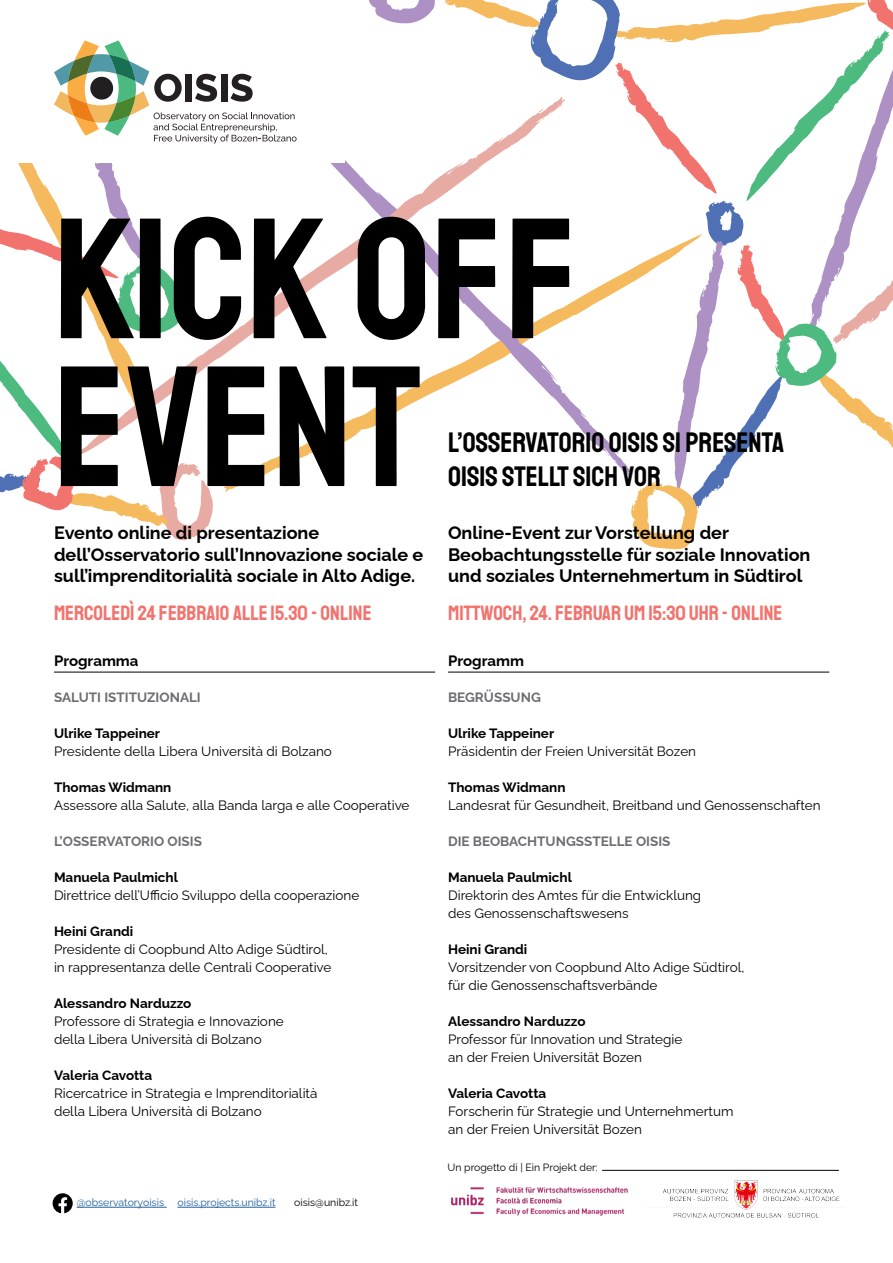
<style>
.page{position:relative;width:893px;height:1263px;background:#fff}
.page>*{position:absolute;margin:0;border:0;box-sizing:border-box;transform-origin:0 0}
.t1{font:171.75px "Staatliches";color:#000}
.t2{font:28.5px "Staatliches";color:#000}
.t3{font:21px "Staatliches";color:#f2736e}
.t4{font:700 18px/21.6px "Raleway";color:#000}
.t5{font:700 15px "Raleway";color:#000}
.t6{font:13.5px/18px "Raleway";color:#000}
.t7{font:700 13.5px "Raleway";color:#000}
.t8{font:700 13.5px "Raleway";color:#6d6e71}
.t9{font:10.5px "Raleway";color:#000}
.t10{font:10.5px "Raleway";color:#215e9e}
</style>
<div class="page">
<svg style="left:297px;top:160px;width:71px;height:298px"></svg>
<svg style="left:368px;top:0;width:525px;height:549px"></svg>
<div style="left:0;top:0;width:344px;height:162px;background:#fff"></div>
<svg style="left:0;top:40px;width:297px;height:500px"></svg>
<hr style="left:77px;top:1207px;width:90px;height:1px;background:#215e9e">
<hr style="left:177px;top:1207px;width:98px;height:1px;background:#215e9e">
<svg style="left:53px;top:1193px;width:20px;height:20px"></svg>
<hr style="left:448px;top:672px;width:381px;height:1px;background:#000">
<hr style="left:54px;top:672px;width:381px;height:1px;background:#000">
<hr style="left:602px;top:1170px;width:237px;height:1px;background:#000">
<img style="left:663px;top:1180px;width:177px;height:38px">
<img style="left:451px;top:1187px;width:177px;height:29px">
<p class="t1" style="left:54px;top:165px;width:525px">KICK OFF</p>
<p class="t1" style="left:54px;top:313px;width:369px">EVENT</p>
<p class="t2" style="left:448px;top:423px;width:338px">L’OSSERVATORIO OISIS SI PRESENTA</p>
<p class="t2" style="left:448px;top:457px;width:214px">OISIS STELLT SICH VOR</p>
<p class="t4" style="left:54px;top:520px;width:371px">Evento online di presentazione dell’Osservatorio sull’Innovazione sociale e sull’imprenditorialità sociale in Alto Adige.</p>
<p class="t4" style="left:448px;top:520px;width:364px">Online-Event zur Vorstellung der<br>Beobachtungsstelle für soziale Innovation</p>
<p class="t4" style="left:448px;top:563px;width:356px">und soziales Unternehmertum in Südtirol</p>
<p class="t3" style="left:54px;top:599px;width:319px">MERCOLEDÌ 24 FEBBRAIO ALLE 15.30 - ONLINE</p>
<p class="t3" style="left:448px;top:599px;width:336px">MITTWOCH, 24. FEBRUAR UM 15:30 UHR - ONLINE</p>
<p class="t5" style="left:54px;top:649px;width:86px">Programma</p>
<p class="t8" style="left:54px;top:686px;width:148px">SALUTI ISTITUZIONALI</p>
<p class="t7" style="left:54px;top:722px;width:108px">Ulrike Tappeiner</p>
<p class="t6" style="left:54px;top:741px;width:279px">Presidente della Libera Università di Bolzano</p>
<p class="t7" style="left:54px;top:776px;width:119px">Thomas Widmann</p>
<p class="t6" style="left:54px;top:795px;width:357px">Assessore alla Salute, alla Banda larga e alle Cooperative</p>
<p class="t8" style="left:54px;top:830px;width:149px">L’OSSERVATORIO OISIS</p>
<p class="t7" style="left:54px;top:866px;width:125px">Manuela Paulmichl</p>
<p class="t6" style="left:54px;top:885px;width:307px">Direttrice dell’Ufficio Sviluppo della cooperazione</p>
<p class="t7" style="left:54px;top:920px;width:81px">Heini Grandi</p>
<p class="t6" style="left:54px;top:939px;width:275px">Presidente di Coopbund Alto Adige Südtirol,</p>
<p class="t6" style="left:54px;top:957px;width:279px">in rappresentanza delle Centrali Cooperative</p>
<p class="t7" style="left:54px;top:992px;width:139px">Alessandro Narduzzo</p>
<p class="t6" style="left:54px;top:1011px;width:231px">Professore di Strategia e Innovazione della Libera Università di Bolzano</p>
<p class="t7" style="left:54px;top:1064px;width:100px">Valeria Cavotta</p>
<p class="t6" style="left:54px;top:1083px;width:265px">Ricercatrice in Strategia e Imprenditorialità della Libera Università di Bolzano</p>
<p class="t5" style="left:448px;top:649px;width:77px">Programm</p>
<p class="t8" style="left:448px;top:686px;width:94px">BEGRÜSSUNG</p>
<p class="t7" style="left:448px;top:722px;width:108px">Ulrike Tappeiner</p>
<p class="t6" style="left:448px;top:741px;width:250px">Präsidentin der Freien Universität Bozen</p>
<p class="t7" style="left:448px;top:776px;width:119px">Thomas Widmann</p>
<p class="t6" style="left:448px;top:795px;width:374px">Landesrat für Gesundheit, Breitband und Genossenschaften</p>
<p class="t8" style="left:448px;top:830px;width:224px">DIE BEOBACHTUNGSSTELLE OISIS</p>
<p class="t7" style="left:448px;top:866px;width:125px">Manuela Paulmichl</p>
<p class="t6" style="left:448px;top:885px;width:255px">Direktorin des Amtes für die Entwicklung</p>
<p class="t6" style="left:448px;top:903px;width:182px">des Genossenschaftswesens</p>
<p class="t7" style="left:448px;top:938px;width:81px">Heini Grandi</p>
<p class="t6" style="left:448px;top:957px;width:298px">Vorsitzender von Coopbund Alto Adige Südtirol,</p>
<p class="t6" style="left:448px;top:975px;width:211px">für die Genossenschaftsverbände</p>
<p class="t7" style="left:448px;top:1010px;width:139px">Alessandro Narduzzo</p>
<p class="t6" style="left:448px;top:1029px;width:236px">Professor für Innovation und Strategie an der Freien Universität Bozen</p>
<p class="t7" style="left:448px;top:1082px;width:100px">Valeria Cavotta</p>
<p class="t6" style="left:448px;top:1101px;width:287px">Forscherin für Strategie und Unternehmertum an der Freien Universität Bozen</p>
<p class="t10" style="left:77px;top:1194px;width:89px">@observatoryoisis</p>
<p class="t10" style="left:177px;top:1194px;width:100px">oisis.projects.unibz.it</p>
<p class="t9" style="left:294px;top:1194px;width:65px">oisis@unibz.it</p>
<p class="t9" style="left:447px;top:1158px;width:152px">Un progetto di | Ein Projekt der:</p>
</div>
